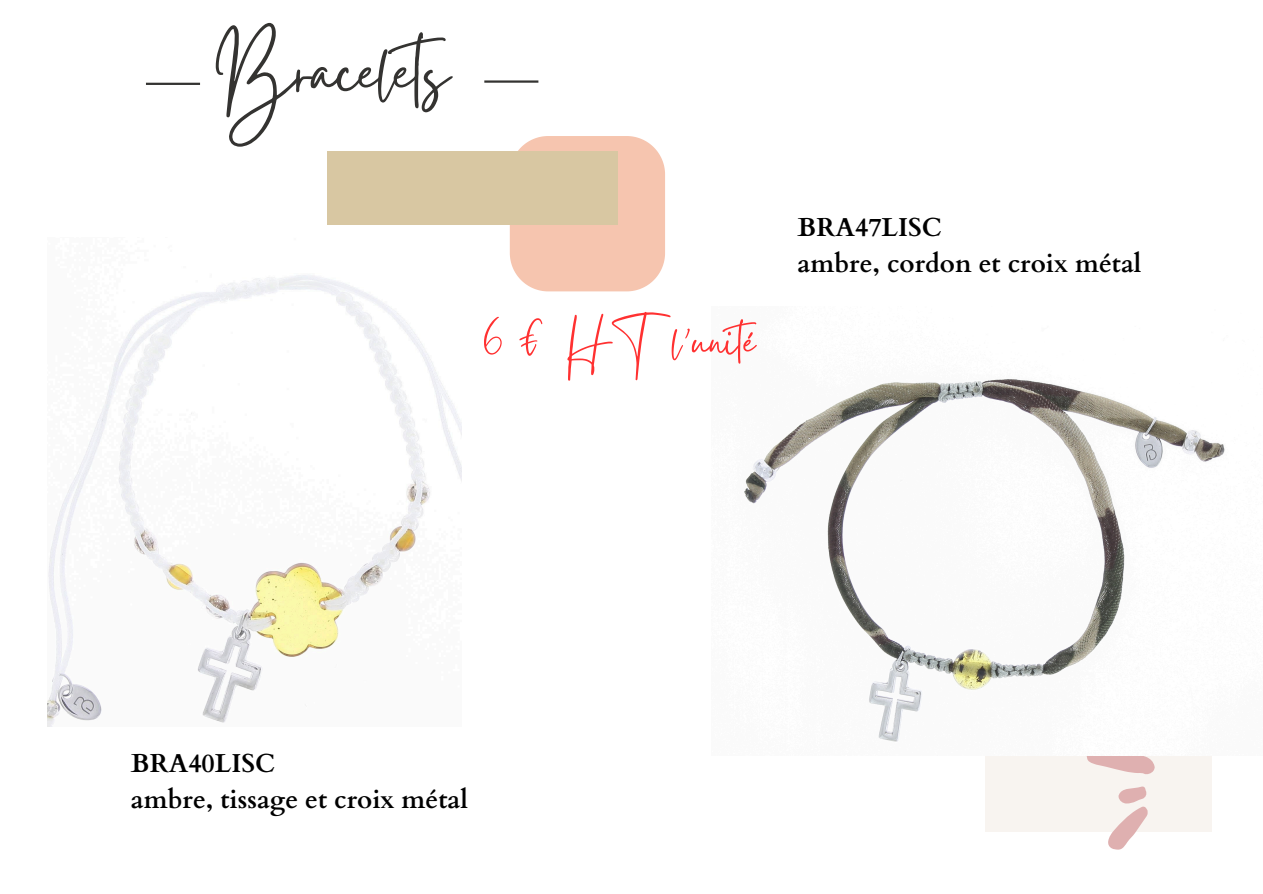
<style>
.page{position:relative;width:1263px;height:894px;background:#fff}
.page>*{position:absolute;margin:0;border:0;box-sizing:border-box;transform-origin:0 0}
.t1{font:89.7px "Gistesy";color:#343331}
.t2{font:52.5px "Gistesy";color:#ff3131}
.t3{font:700 25.95px "Cardo";color:#000}
</style>
<div class="page">
<hr style="left:146px;top:83px;width:54px;height:2px;background:#343331">
<hr style="left:484px;top:80px;width:54px;height:3px;background:#343331">
<div style="left:985px;top:604px;width:227px;height:227px;background:#f8f4f0"></div>
<svg style="left:510px;top:136px;width:155px;height:155px;background:#f6c9b4"></svg>
<svg style="left:1086px;top:755px;width:94px;height:94px"></svg>
<div style="left:328px;top:151px;width:290px;height:73px;background:#d8c7a2"></div>
<img style="left:744px;top:379px;width:481px;height:376px">
<img style="left:47px;top:275px;width:414px;height:451px">
<h1 class="t1" style="left:216px;top:9px;width:257px">Bracelets</h1>
<p class="t2" style="left:481px;top:305px;width:165px">6€ HT</p>
<p class="t2" style="left:671px;top:305px;width:101px">l’unité</p>
<p class="t3" style="left:798px;top:210px;width:146px">BRA47LISC</p>
<p class="t3" style="left:798px;top:246px;width:345px">ambre, cordon et croix métal</p>
<p class="t3" style="left:131px;top:745px;width:146px">BRA40LISC</p>
<p class="t3" style="left:131px;top:781px;width:338px">ambre, tissage et croix métal</p>
</div>
